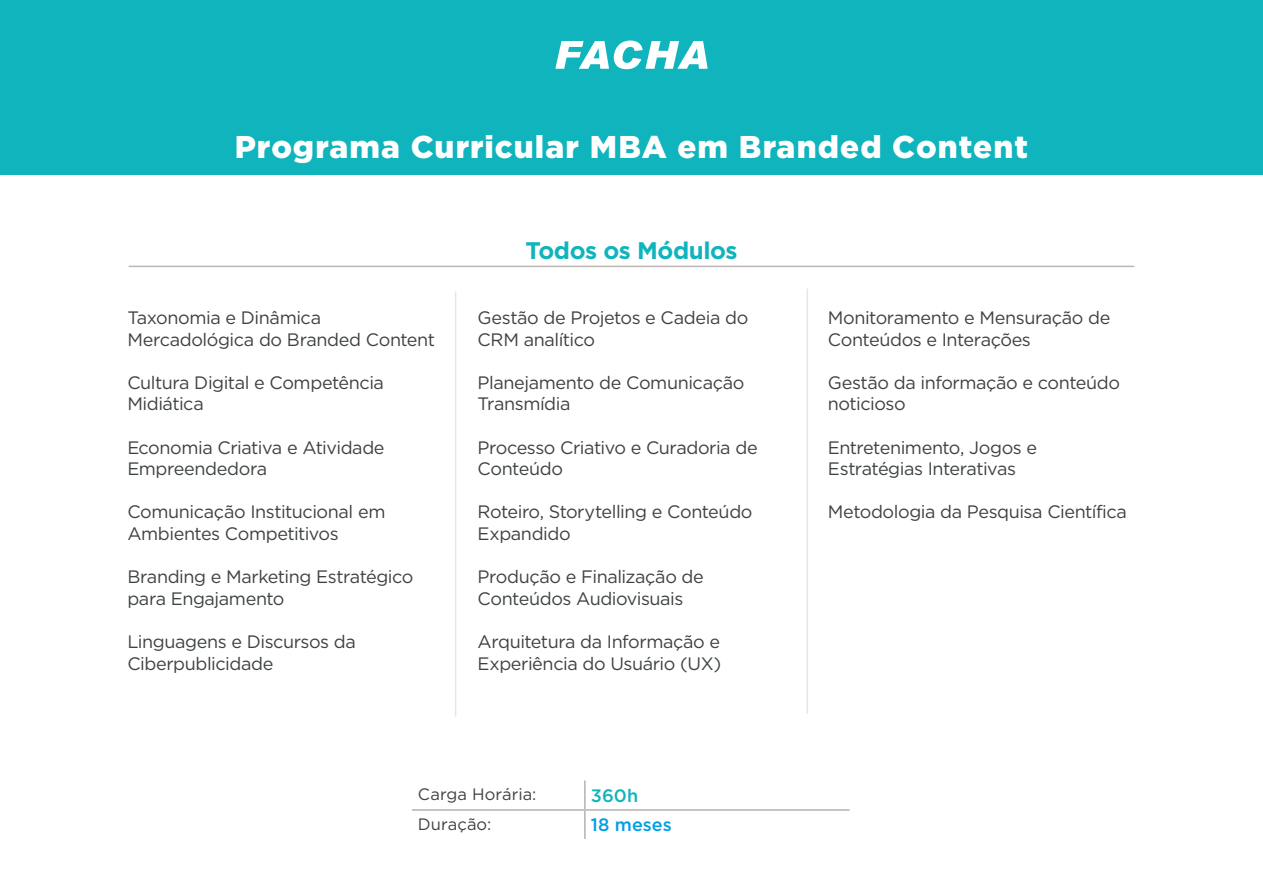
<style>
.page{position:relative;width:1263px;height:893px;background:#fff}
.page>*{position:absolute;margin:0;border:0;box-sizing:border-box;transform-origin:0 0}
.t1{font:900 31.5px "Gotham HTF";letter-spacing:.035em;color:#fff}
.t2{font:700 24px "Gotham HTF";letter-spacing:-.02em;color:#0fb4bc}
.t3{font:18px/21.6px "Gotham HTF";letter-spacing:-.025em;color:#3d433f}
.t4{font:500 18px "Gotham HTF";letter-spacing:-.005em;color:#009fe3}
.t5{font:500 18px "Gotham HTF";color:#0fb4bc}
.t6{font:16.5px "Gotham HTF";letter-spacing:.005em;color:#3d433f}
</style>
<div class="page">
<div style="left:0;top:0;width:1263px;height:175px;background:#0fb4bc"></div>
<hr style="left:584px;top:780px;width:2px;height:29px;background:#b4b3b1">
<hr style="left:412px;top:809px;width:173px;height:2px;background:#b4b3b1">
<hr style="left:585px;top:809px;width:264px;height:2px;background:#b4b3b1">
<hr style="left:584px;top:811px;width:2px;height:28px;background:#b4b3b1">
<svg style="left:555px;top:41px;width:153px;height:28px"></svg>
<hr style="left:129px;top:266px;width:1005px;height:1px;background:#7a6f64">
<hr style="left:455px;top:291px;width:1px;height:426px;background:#000">
<hr style="left:807px;top:288px;width:1px;height:426px;background:#000">
<h1 class="t1" style="left:235px;top:129px;width:795px">Programa Curricular MBA em Branded Content</h1>
<p class="t3" style="left:127px;top:307px;width:309px">Taxonomia e Dinâmica<br>Mercadológica do Branded Content</p>
<p class="t3" style="left:127px;top:371px;width:258px">Cultura Digital e Competência<br>Midiática</p>
<p class="t3" style="left:127px;top:436px;width:259px">Economia Criativa e Atividade<br>Empreendedora</p>
<p class="t3" style="left:127px;top:501px;width:260px">Comunicação Institucional em<br>Ambientes Competitivos</p>
<p class="t3" style="left:127px;top:566px;width:288px">Branding e Marketing Estratégico para Engajamento</p>
<p class="t3" style="left:127px;top:631px;width:230px">Linguagens e Discursos da<br>Ciberpublicidade</p>
<h2 class="t2" style="left:525px;top:236px;width:214px">Todos os Módulos</h2>
<p class="t3" style="left:478px;top:307px;width:272px">Gestão de Projetos e Cadeia do<br>CRM analítico</p>
<p class="t3" style="left:478px;top:371px;width:268px">Planejamento de Comunicação<br>Transmídia</p>
<p class="t3" style="left:478px;top:436px;width:281px">Processo Criativo e Curadoria de<br>Conteúdo</p>
<p class="t3" style="left:478px;top:501px;width:276px">Roteiro, Storytelling e Conteúdo<br>Expandido</p>
<p class="t3" style="left:478px;top:566px;width:228px">Produção e Finalização de<br>Conteúdos Audiovisuais</p>
<p class="t3" style="left:478px;top:631px;width:245px">Arquitetura da Informação e<br>Experiência do Usuário (UX)</p>
<p class="t6" style="left:418px;top:785px;width:120px">Carga Horária:</p>
<p class="t5" style="left:591px;top:785px;width:49px">360h</p>
<p class="t6" style="left:418px;top:815px;width:75px">Duração:</p>
<p class="t4" style="left:591px;top:814px;width:82px">18 meses</p>
<p class="t3" style="left:828px;top:307px;width:284px">Monitoramento e Mensuração de<br>Conteúdos e Interações</p>
<p class="t3" style="left:828px;top:371px;width:294px">Gestão da informação e conteúdo noticioso</p>
<p class="t3" style="left:828px;top:436px;width:211px">Entretenimento, Jogos e<br>Estratégias Interativas</p>
<p class="t3" style="left:828px;top:501px;width:301px">Metodologia da Pesquisa Científica</p>
</div>
